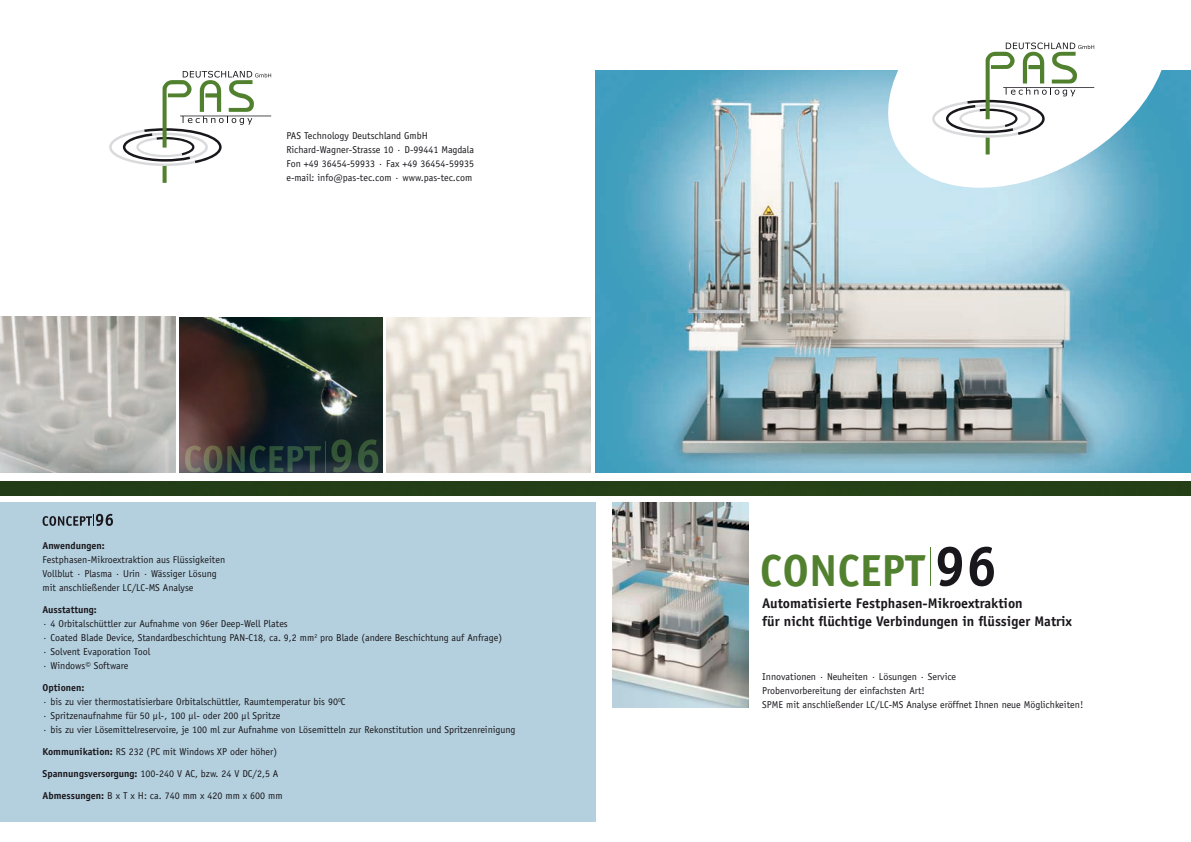
<style>
.page{position:relative;width:1191px;height:842px;background:#fff}
.page>*{position:absolute;margin:0;border:0;box-sizing:border-box;transform-origin:0 0}
.t1{font:700 45px "Officina Sans Std";color:#51812e}
.t2{font:700 14px/18px "Officina Sans Std";color:#1a171c}
.t3{font:10px/14px "Officina Sans Std";color:#1a171c}
.t4{font:700 10px "Officina Sans Std";color:#1a171c}
.s1{font-weight:700}
</style>
<div class="page">
<div style="left:0;top:481px;width:1191px;height:14px;background:#243f17"></div>
<div style="left:0;top:502px;width:595px;height:320px;background:#b4d0de"></div>
<img style="left:0;top:317px;width:175px;height:155px">
<img style="left:179px;top:317px;width:204px;height:155px">
<img style="left:595px;top:71px;width:596px;height:401px">
<img style="left:613px;top:503px;width:135px;height:205px">
<img style="left:386px;top:317px;width:204px;height:155px">
<svg style="left:870px;top:42px;width:317px;height:159px"></svg>
<svg style="left:985px;top:138px;width:4px;height:16px"></svg>
<svg style="left:932px;top:43px;width:162px;height:95px"></svg>
<svg style="left:43px;top:514px;width:70px;height:12px"></svg>
<svg style="left:937px;top:547px;width:57px;height:39px"></svg>
<hr style="left:930px;top:547px;width:1px;height:38px;background:#51812e">
<svg style="left:163px;top:166px;width:4px;height:17px"></svg>
<svg style="left:109px;top:71px;width:162px;height:95px"></svg>
<svg style="left:185px;top:445px;width:136px;height:27px;background:#36443f"></svg>
<svg style="left:331px;top:439px;width:47px;height:33px;background:#2a4234"></svg>
<hr style="left:325px;top:441px;width:1px;height:31px;background:#51812e">
<p class="t3" style="left:286px;top:128px;width:189px">PAS Technology Deutschland GmbH Richard-Wagner-Strasse 10 · D-99441 Magdala Fon +49 36454-59933 · Fax +49 36454-59935 e-mail: info@pas-tec.com · www.pas-tec.com</p>
<p class="t4" style="left:43px;top:540px;width:64px">Anwendungen:</p>
<p class="t3" style="left:43px;top:553px;width:184px">Festphasen-Mikroextraktion aus Flüssigkeiten<br>Vollblut · Plasma · Urin · Wässiger Lösung mit anschließender LC/LC-MS Analyse</p>
<p class="t4" style="left:43px;top:604px;width:56px">Ausstattung:</p>
<p class="t3" style="left:43px;top:617px;width:461px">· 4 Orbitalschüttler zur Aufnahme von 96er Deep-Well Plates<br>· Coated Blade Device, Standardbeschichtung PAN-C18, ca. 9,2 mm<sup>2</sup> pro Blade (andere Beschichtung auf Anfrage) · Solvent Evaporation Tool<br>· Windows© Software</p>
<p class="t3" style="left:43px;top:681px;width:474px"><span class="s1">Optionen:<br></span>· bis zu vier thermostatisierbare Orbitalschüttler, Raumtemperatur bis 90<sup>0</sup>C<br>· Spritzenaufnahme für 50 µl-, 100 µl- oder 200 µl Spritze<br>· bis zu vier Lösemittelreservoire, je 100 ml zur Aufnahme von Lösemitteln zur Rekonstitution und Spritzenreinigung</p>
<p class="t3" style="left:43px;top:745px;width:236px"><span class="s1">Kommunikation:</span> RS 232 (PC mit Windows XP oder höher)</p>
<p class="t3" style="left:43px;top:767px;width:237px"><span class="s1">Spannungsversorgung:</span> 100-240 V AC, bzw. 24 V DC/2,5 A</p>
<p class="t3" style="left:43px;top:789px;width:242px"><span class="s1">Abmessungen:</span> B x T x H: ca. 740 mm x 420 mm x 600 mm</p>
<h1 class="t1" style="left:760px;top:542px;width:167px">CONCEPT</h1>
<h2 class="t2" style="left:762px;top:594px;width:311px">Automatisierte Festphasen-Mikroextraktion<br>für nicht flüchtige Verbindungen in flüssiger Matrix</h2>
<p class="t3" style="left:762px;top:669px;width:323px">Innovationen · Neuheiten · Lösungen · Service<br>Probenvorbereitung der einfachsten Art!<br>SPME mit anschließender LC/LC-MS Analyse eröffnet Ihnen neue Möglichkeiten!</p>
</div>
